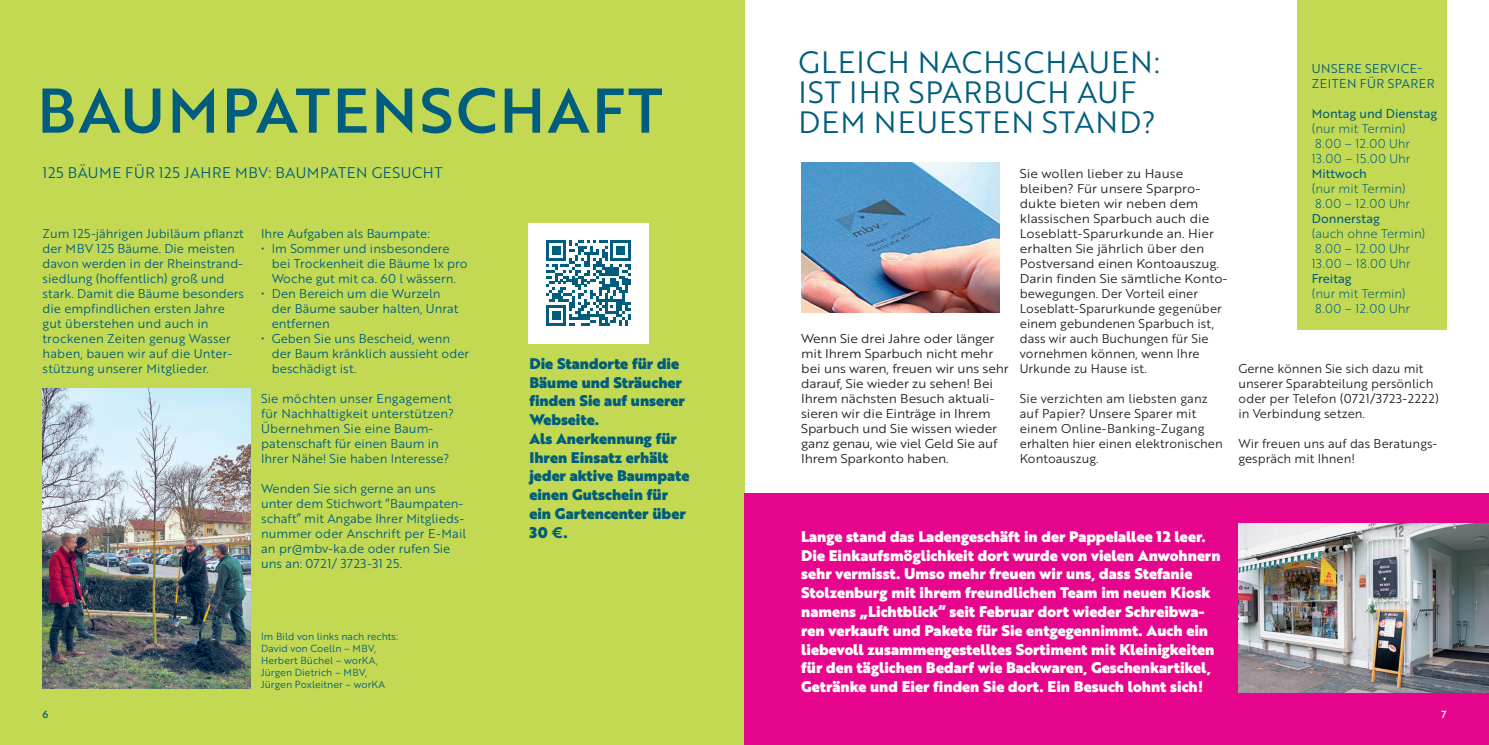
<style>
.page{position:relative;width:1489px;height:745px;background:#fff}
.page>*{position:absolute;margin:0;border:0;box-sizing:border-box;transform-origin:0 0}
.Headline_brother_med{font:61.25px "Brother 1816 Medium";letter-spacing:.04em;color:#005d7d}
.Subhead_Brother_Book{font:30px/30px "Brother 1816 Book";letter-spacing:.04em;color:#005d7d}
.Highlight_Blau{font:15px/18.8px "Brother 1816 Black";color:#fff}
.Highlight_Blau-2{font:15px/18.8px "Brother 1816 Black";color:#005d7d}
.Subhead_Brother_Book-2{font:15px "Brother 1816 Book";letter-spacing:.04em;color:#005d7d}
.Copy_Brother_Book_Bl{font:12.5px/15px "Brother 1816 Book";color:#005d7d}
.Copy_Brother_Book_Bl-2{font:12.5px/15px "Brother 1816 Book";color:#231f20;scale:1.06 1}
.Copy_Brother_Book_Bl-3{font:12.5px/15px "Brother 1816 Book";color:#231f20}
.Copy_Brother_Book_Bl-4{font:12.5px "Brother 1816 Light";color:#005d7d}
.Copy_Brother_Book_Bl-5{font:12.5px "Brother 1816 Regular";color:#005d7d}
.Copy_Brother_Book_Bl-6{font:12.5px/15px "Brother 1816 Book";letter-spacing:.04em;color:#005d7d}
.Copy_Brother_Book_Bl-7{font:12.5px "Brother 1816 Light";letter-spacing:.04em;color:#005d7d}
.t1{font:10px/12px "Brother 1816 Book";color:#005d7d}
.Interview_Antwort{font:10px "Brother 1816 Medium";color:#005d7d}
.Interview_Antwort-2{font:10px "Brother 1816 Medium";color:#fff}
.s1{font-family:"Brother 1816 Bold"}
</style>
<div class="page">
<div style="left:0;top:0;width:744px;height:744px;background:#c3d953"></div>
<div style="left:744px;top:493px;width:744px;height:251px;background:#e6058c"></div>
<img style="left:801px;top:163px;width:198px;height:150px">
<img style="left:1238px;top:523px;width:250px;height:168px">
<img style="left:43px;top:388px;width:207px;height:300px">
<div style="left:1296px;top:0;width:150px;height:330px;background:#c3d953"></div>
<div style="left:528px;top:223px;width:121px;height:120px;background:#fff"></div>
<svg style="left:546px;top:240px;width:85px;height:85px"></svg>
<p class="Headline_brother_med" style="left:37px;top:64px;width:627px">BAUMPATENSCHAFT</p>
<p class="Subhead_Brother_Book-2" style="left:43px;top:161px;width:401px">125 BÄUME FÜR 125 JAHRE MBV: BAUMPATEN GESUCHT</p>
<p class="Copy_Brother_Book_Bl" style="left:43px;top:225px;width:203px">Zum 125-jährigen Jubiläum pflanzt der MBV 125 Bäume. Die meisten davon werden in der Rheinstrand&shy;siedlung (hoffentlich) groß und stark. Damit die Bäume besonders die empfindlichen ersten Jahre gut überstehen und auch in trockenen Zeiten genug Wasser haben, bauen wir auf die Unter&shy;stützung unserer Mitglieder.</p>
<p class="Copy_Brother_Book_Bl" style="left:261px;top:225px;width:170px">Ihre Aufgaben als Baumpate:</p>
<p class="Copy_Brother_Book_Bl" style="left:272px;top:240px;width:197px;text-indent:-11px">• Im Sommer und insbesondere bei Trockenheit die Bäume 1x pro<br>Woche gut mit ca. 60 l wässern.</p>
<p class="Copy_Brother_Book_Bl" style="left:272px;top:285px;width:188px;text-indent:-11px">• Den Bereich um die Wurzeln der Bäume sauber halten, Unrat entfernen</p>
<p class="Copy_Brother_Book_Bl" style="left:272px;top:330px;width:199px;text-indent:-11px">• Geben Sie uns Bescheid, wenn der Baum kränklich aussieht oder beschädigt ist.</p>
<p class="Copy_Brother_Book_Bl" style="left:261px;top:390px;width:194px">Sie möchten unser Engagement für Nachhaltigkeit unterstützen?</p>
<p class="Copy_Brother_Book_Bl" style="left:261px;top:420px;width:189px">Übernehmen Sie eine Baum&shy;patenschaft für einen Baum in<br>Ihrer Nähe! Sie haben Interesse?</p>
<p class="Copy_Brother_Book_Bl" style="left:261px;top:480px;width:207px">Wenden Sie sich gerne an uns unter dem Stichwort “Baumpaten&shy;schaft” mit Angabe Ihrer Mitglieds&shy;nummer oder Anschrift per E-Mail an pr@mbv-ka.de oder rufen Sie uns an: 0721/ 3723-31 25.</p>
<p class="t1" style="left:261px;top:630px;width:138px">Im Bild von links nach rechts:<br>David von Coelln – MBV,<br>Herbert Büchel – worKA,<br>Jürgen Dietrich – MBV,<br>Jürgen Poxleitner – worKA</p>
<p class="Highlight_Blau-2" style="left:529px;top:353px;width:157px">Die Standorte für die<br>Bäume und Sträucher finden Sie auf unserer<br>Webseite.</p>
<p class="Highlight_Blau-2" style="left:529px;top:428px;width:161px">Als Anerkennung für<br>Ihren Einsatz erhält jeder aktive Baumpate einen Gutschein für ein Gartencenter über<br>30 <span class="s1">€</span>.</p>
<p class="Subhead_Brother_Book" style="left:798px;top:46px;width:363px">GLEICH NACHSCHAUEN:<br>IST IHR SPARBUCH AUF<br>DEM NEUESTEN STAND?</p>
<p class="Copy_Brother_Book_Bl-2" style="left:801px;top:330px;width:197px">Wenn Sie drei Jahre oder länger mit Ihrem Sparbuch nicht mehr bei uns waren, freuen wir uns sehr darauf, Sie wieder zu sehen! Bei<br>Ihrem nächsten Besuch aktuali&shy;sieren wir die Einträge in Ihrem<br>Sparbuch und Sie wissen wieder ganz genau, wie viel Geld Sie auf<br>Ihrem Sparkonto haben.</p>
<p class="Copy_Brother_Book_Bl-2" style="left:1019px;top:165px;width:197px">Sie wollen lieber zu Hause bleiben? Für unsere Sparpro&shy;dukte bieten wir neben dem klassischen Sparbuch auch die<br>Loseblatt-Sparurkunde an. Hier erhalten Sie jährlich über den<br>Postversand einen Kontoauszug.<br>Darin finden Sie sämtliche Konto&shy;bewegungen. Der Vorteil einer<br>Loseblatt-Sparurkunde gegenüber einem gebundenen Sparbuch ist, dass wir auch Buchungen für Sie vornehmen können, wenn Ihre<br>Urkunde zu Hause ist.</p>
<p class="Copy_Brother_Book_Bl-3" style="left:1019px;top:390px;width:204px">Sie verzichten am liebsten ganz auf Papier? Unsere Sparer mit einem Online-Banking-Zugang erhalten hier einen elektronischen<br>Kontoauszug.</p>
<p class="Copy_Brother_Book_Bl-6" style="left:1311px;top:60px;width:124px">UNSERE SERVICE-<br>ZEITEN FÜR SPARER</p>
<p class="Copy_Brother_Book_Bl-5" style="left:1311px;top:104px;width:127px">Montag und Dienstag</p>
<p class="Copy_Brother_Book_Bl-4" style="left:1311px;top:119px;width:95px">(nur mit Termin)</p>
<p class="Copy_Brother_Book_Bl-4" style="left:1315px;top:134px;width:96px">8.00 – 12.00 Uhr</p>
<p class="Copy_Brother_Book_Bl-7" style="left:1311px;top:149px;width:100px">13.00 – 15.00 Uhr</p>
<p class="Copy_Brother_Book_Bl-5" style="left:1311px;top:164px;width:56px">Mittwoch</p>
<p class="Copy_Brother_Book_Bl-4" style="left:1311px;top:179px;width:95px">(nur mit Termin)</p>
<p class="Copy_Brother_Book_Bl-4" style="left:1315px;top:194px;width:96px">8.00 – 12.00 Uhr</p>
<p class="Copy_Brother_Book_Bl-5" style="left:1311px;top:209px;width:69px">Donnerstag</p>
<p class="Copy_Brother_Book_Bl-4" style="left:1311px;top:224px;width:115px">(auch ohne Termin)</p>
<p class="Copy_Brother_Book_Bl-4" style="left:1315px;top:239px;width:96px">8.00 – 12.00 Uhr</p>
<p class="Copy_Brother_Book_Bl-7" style="left:1311px;top:254px;width:100px">13.00 – 18.00 Uhr</p>
<p class="Copy_Brother_Book_Bl-5" style="left:1311px;top:269px;width:41px">Freitag</p>
<p class="Copy_Brother_Book_Bl-4" style="left:1311px;top:284px;width:95px">(nur mit Termin)</p>
<p class="Copy_Brother_Book_Bl-4" style="left:1315px;top:299px;width:96px">8.00 – 12.00 Uhr</p>
<p class="Copy_Brother_Book_Bl-3" style="left:1238px;top:360px;width:202px">Gerne können Sie sich dazu mit unserer Sparabteilung persönlich oder per Telefon (0721/3723-2222) in Verbindung setzen.</p>
<p class="Copy_Brother_Book_Bl-3" style="left:1238px;top:435px;width:200px">Wir freuen uns auf das Beratungs&shy;gespräch mit Ihnen!</p>
<p class="Highlight_Blau" style="left:801px;top:526px;width:421px">Lange stand das Ladengeschäft in der Pappelallee 12 leer.<br>Die Einkaufsmöglichkeit dort wurde von vielen Anwohnern sehr vermisst. Umso mehr freuen wir uns, dass Stefanie Stolzenburg mit ihrem freundlichen Team im neuen Kiosk namens „Lichtblick“ seit Februar dort wieder Schreibwa&shy;ren verkauft und Pakete für Sie entgegennimmt. Auch ein liebevoll zusammengestelltes Sortiment mit Kleinigkeiten für den täglichen Bedarf wie Backwaren, Geschenkartikel, Getränke und Eier finden Sie dort. Ein Besuch lohnt sich!</p>
<p class="Interview_Antwort" style="left:43px;top:706px;width:7px">6</p>
<p class="Interview_Antwort-2" style="left:1441px;top:706px;width:6px">7</p>
</div>
